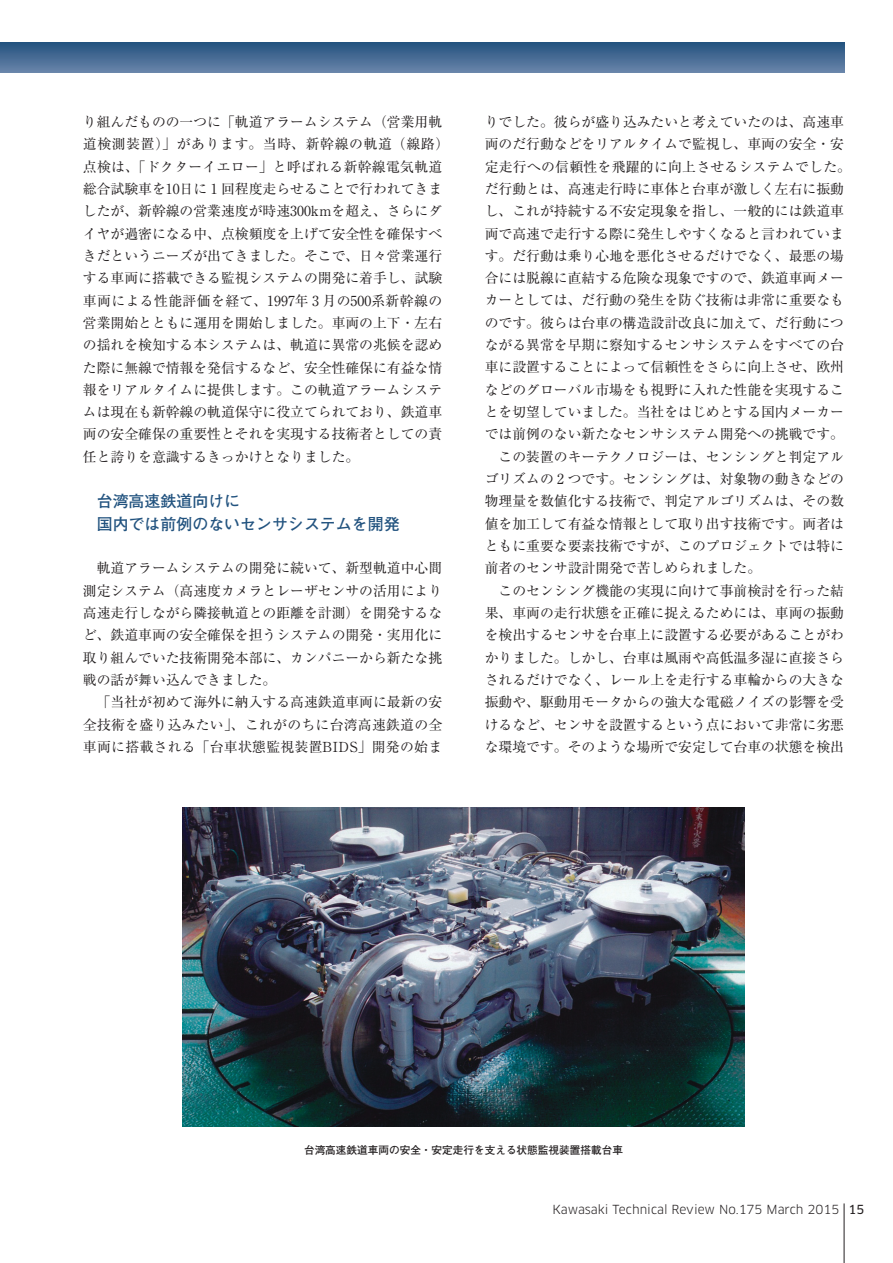
<style>
.page{position:relative;width:893px;height:1263px;background:#fff}
.page>*{position:absolute;margin:0;border:0;box-sizing:border-box;transform-origin:0 0}
.t1{font:700 15.9px/22.4px "Futo Go B101 Pro";color:#22537f}
.t2{font:13.8px/22.4px "Ryumin Pro";color:#231f20}
.t3{font:12.15px "Clan Pro";color:#231f20}
.t4{font:700 10.65px "Futo Go B101 Pro";color:#231f20}
.s1{font-family:"Clan Pro News"}
</style>
<div class="page">
<img style="left:183px;top:808px;width:561px;height:318px">
<svg style="left:0;top:43px;width:844px;height:29px;background:#466b94"></svg>
<hr style="left:844px;top:1203px;width:1px;height:60px;background:#231f20">
<p class="t2" style="left:83px;top:110px;width:368px">り組んだものの一つに「軌道アラームシステム（営業用軌道検測装置）」があります。当時、新幹線の軌道（線路）点検は、「ドクターイエロー」と呼ばれる新幹線電気軌道総合試験車を10日に 1 回程度走らせることで行われてきましたが、新幹線の営業速度が時速300kmを超え、さらにダイヤが過密になる中、点検頻度を上げて安全性を確保すべきだというニーズが出てきました。そこで、日々営業運行する車両に搭載できる監視システムの開発に着手し、試験車両による性能評価を経て、1997年 3 月の500系新幹線の営業開始とともに運用を開始しました。車両の上下・左右の揺れを検知する本システムは、軌道に異常の兆候を認めた際に無線で情報を発信するなど、安全性確保に有益な情報をリアルタイムに提供します。この軌道アラームシステムは現在も新幹線の軌道保守に役立てられており、鉄道車両の安全確保の重要性とそれを実現する技術者としての責任と誇りを意識するきっかけとなりました。</p>
<p class="t1" style="left:97px;top:488px;width:304px">台湾高速鉄道向けに<br>国内では前例のないセンサシステムを開発</p>
<p class="t2" style="left:83px;top:556px;width:361px">　軌道アラームシステムの開発に続いて、新型軌道中心間測定システム（高速度カメラとレーザセンサの活用により高速走行しながら隣接軌道との距離を計測）を開発するなど、鉄道車両の安全確保を担うシステムの開発・実用化に取り組んでいた技術開発本部に、カンパニーから新たな挑戦の話が舞い込んできました。<br>　「当社が初めて海外に納入する高速鉄道車両に最新の安全技術を盛り込みたい」、これがのちに台湾高速鉄道の全車両に搭載される「台車状態監視装置BIDS」開発の始ま</p>
<p class="t2" style="left:485px;top:110px;width:368px">りでした。彼らが盛り込みたいと考えていたのは、高速車両のだ行動などをリアルタイムで監視し、車両の安全・安定走行への信頼性を飛躍的に向上させるシステムでした。だ行動とは、高速走行時に車体と台車が激しく左右に振動し、これが持続する不安定現象を指し、一般的には鉄道車両で高速で走行する際に発生しやすくなると言われています。だ行動は乗り心地を悪化させるだけでなく、最悪の場合には脱線に直結する危険な現象ですので、鉄道車両メーカーとしては、だ行動の発生を防ぐ技術は非常に重要なものです。彼らは台車の構造設計改良に加えて、だ行動につながる異常を早期に察知するセンサシステムをすべての台車に設置することによって信頼性をさらに向上させ、欧州などのグローバル市場をも視野に入れた性能を実現することを切望していました。当社をはじめとする国内メーカーでは前例のない新たなセンサシステム開発への挑戦です。　この装置のキーテクノロジーは、センシングと判定アルゴリズムの 2 つです。センシングは、対象物の動きなどの物理量を数値化する技術で、判定アルゴリズムは、その数値を加工して有益な情報として取り出す技術です。両者はともに重要な要素技術ですが、このプロジェクトでは特に前者のセンサ設計開発で苦しめられました。<br>　このセンシング機能の実現に向けて事前検討を行った結果、車両の走行状態を正確に捉えるためには、車両の振動を検出するセンサを台車上に設置する必要があることがわかりました。しかし、台車は風雨や高低温多湿に直接さらされるだけでなく、レール上を走行する車輪からの大きな振動や、駆動用モータからの強大な電磁ノイズの影響を受けるなど、センサを設置するという点において非常に劣悪な環境です。そのような場所で安定して台車の状態を検出</p>
<p class="t4" style="left:304px;top:1141px;width:320px">台湾高速鉄道車両の安全・安定走行を支える状態監視装置搭載台車</p>
<p class="t3" style="left:552px;top:1202px;width:314px">Kawasaki Technical Review No.175 March 2015 <span class="s1">15</span></p>
</div>
